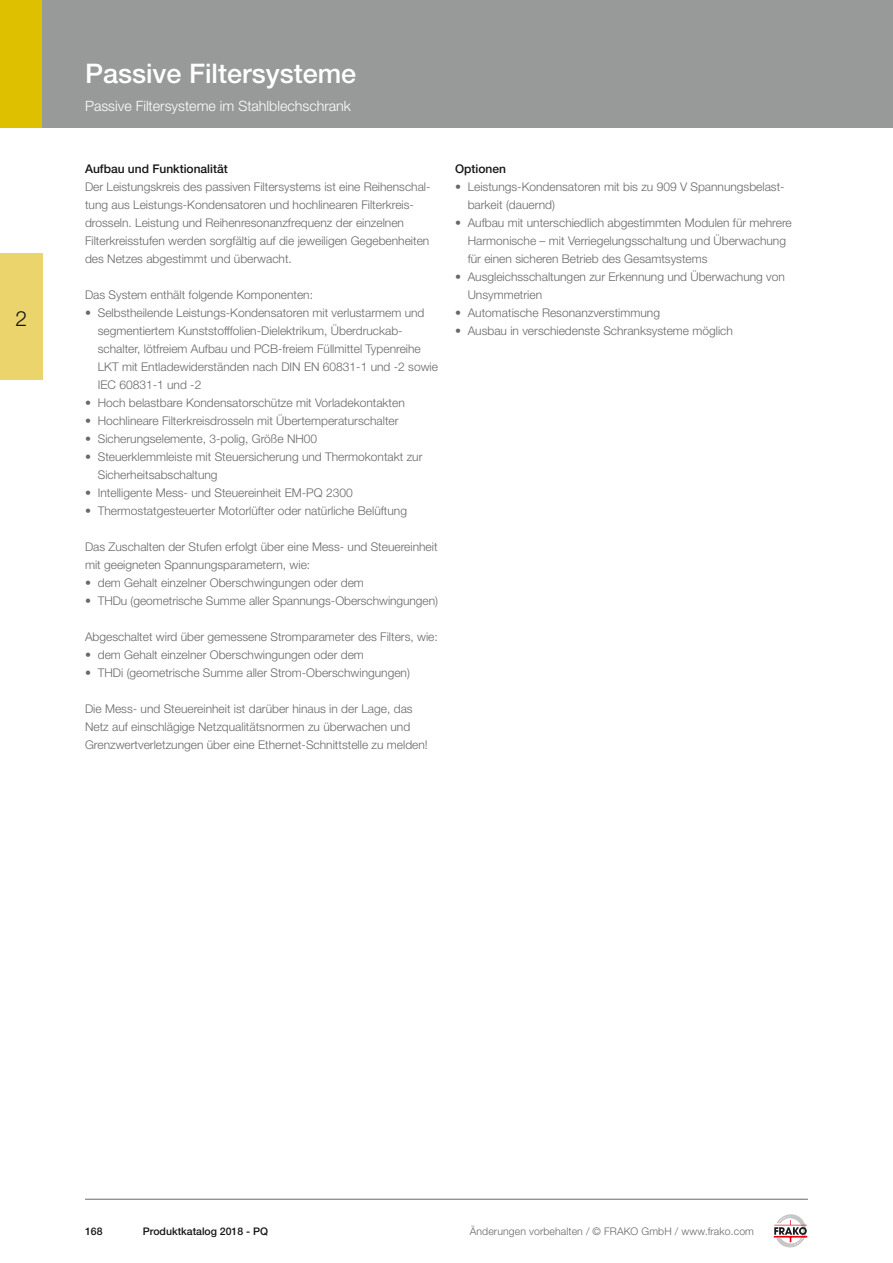
<style>
.page{position:relative;width:893px;height:1263px;background:#fff}
.page>*{position:absolute;margin:0;border:0;box-sizing:border-box;transform-origin:0 0}
.t1{font:500 27px "Helvetica Neue LT Std";color:#fff}
.t2{font:300 21px "Helvetica Neue LT Std";color:#141415}
.t3{font:300 14.25px "Helvetica Neue LT Std";color:#fff}
.t4{font:300 12px/18px "Helvetica Neue LT Std";color:#686867}
.t5{font:500 12px "Helvetica Neue LT Std";color:#141415}
.t6{font:300 10.5px "Helvetica Neue LT Std";letter-spacing:.01em;color:#686867}
.t7{font:500 10.5px "Helvetica Neue LT Std";color:#141415}
</style>
<div class="page">
<div style="left:0;top:0;width:43px;height:128px;background:#dfc000"></div>
<div style="left:0;top:254px;width:43px;height:126px;background:#ecd46d"></div>
<hr style="left:85px;top:1199px;width:723px;height:1px;background:#686867">
<svg style="left:774px;top:1214px;width:34px;height:34px"></svg>
<div style="left:43px;top:0;width:850px;height:128px;background:#989999"></div>
<h2 class="t2" style="left:15px;top:305px;width:13px">2</h2>
<h1 class="t1" style="left:85px;top:57px;width:273px">Passive Filtersysteme</h1>
<p class="t3" style="left:85px;top:97px;width:268px">Passive Filtersysteme im Stahlblechschrank</p>
<p class="t5" style="left:85px;top:161px;width:144px">Aufbau und Funktionalität</p>
<p class="t4" style="left:85px;top:177px;width:347px">Der Leistungskreis des passiven Filtersystems ist eine Reihenschal&shy;tung aus Leistungs-Kondensatoren und hochlinearen Filterkreis&shy;drosseln. Leistung und Reihenresonanzfrequenz der einzelnen Filterkreisstufen werden sorgfältig auf die jeweiligen Gegebenheiten des Netzes abgestimmt und überwacht.</p>
<p class="t4" style="left:85px;top:285px;width:230px">Das System enthält folgende Komponenten:</p>
<p class="t4" style="left:98px;top:303px;width:342px;text-indent:-13px">• Selbstheilende Leistungs-Kondensatoren mit verlustarmem und segmentiertem Kunststofffolien-Dielektrikum, Überdruckab&shy;schalter, lötfreiem Aufbau und PCB-freiem Füllmittel Typenreihe LKT mit Entladewiderständen nach DIN EN 60831-1 und -2 sowie IEC 60831-1 und -2</p>
<p class="t4" style="left:85px;top:393px;width:321px">• Hoch belastbare Kondensatorschütze mit Vorladekontakten</p>
<p class="t4" style="left:85px;top:411px;width:315px">• Hochlineare Filterkreisdrosseln mit Übertemperaturschalter</p>
<p class="t4" style="left:85px;top:429px;width:234px">• Sicherungselemente, 3-polig, Größe NH00</p>
<p class="t4" style="left:98px;top:447px;width:326px;text-indent:-13px">• Steuerklemmleiste mit Steuersicherung und Thermokontakt zur<br>Sicherheitsabschaltung</p>
<p class="t4" style="left:85px;top:483px;width:269px">• Intelligente Mess- und Steuereinheit EM-PQ 2300</p>
<p class="t4" style="left:85px;top:501px;width:323px">• Thermostatgesteuerter Motorlüfter oder natürliche Belüftung</p>
<p class="t4" style="left:85px;top:537px;width:354px">Das Zuschalten der Stufen erfolgt über eine Mess- und Steuereinheit mit geeigneten Spannungsparametern, wie:</p>
<p class="t4" style="left:85px;top:573px;width:280px">• dem Gehalt einzelner Oberschwingungen oder dem</p>
<p class="t4" style="left:85px;top:591px;width:354px">• THDu (geometrische Summe aller Spannungs-Oberschwingungen)</p>
<p class="t4" style="left:85px;top:627px;width:354px">Abgeschaltet wird über gemessene Stromparameter des Filters, wie:</p>
<p class="t4" style="left:85px;top:645px;width:280px">• dem Gehalt einzelner Oberschwingungen oder dem</p>
<p class="t4" style="left:85px;top:663px;width:326px">• THDi (geometrische Summe aller Strom-Oberschwingungen)</p>
<p class="t4" style="left:85px;top:699px;width:344px">Die Mess- und Steuereinheit ist darüber hinaus in der Lage, das<br>Netz auf einschlägige Netzqualitätsnormen zu überwachen und<br>Grenzwertverletzungen über eine Ethernet-Schnittstelle zu melden!</p>
<p class="t5" style="left:455px;top:161px;width:52px">Optionen</p>
<p class="t4" style="left:468px;top:177px;width:317px;text-indent:-13px">• Leistungs-Kondensatoren mit bis zu 909 V Spannungsbelast&shy;barkeit (dauernd)</p>
<p class="t4" style="left:468px;top:213px;width:326px;text-indent:-13px">• Aufbau mit unterschiedlich abgestimmten Modulen für mehrere<br>Harmonische – mit Verriegelungsschaltung und Überwachung für einen sicheren Betrieb des Gesamtsystems</p>
<p class="t4" style="left:468px;top:267px;width:319px;text-indent:-13px">• Ausgleichsschaltungen zur Erkennung und Überwachung von<br>Unsymmetrien</p>
<p class="t4" style="left:455px;top:303px;width:206px">• Automatische Resonanzverstimmung</p>
<p class="t4" style="left:455px;top:321px;width:279px">• Ausbau in verschiedenste Schranksysteme möglich</p>
<p class="t7" style="left:85px;top:1225px;width:19px">168</p>
<p class="t7" style="left:143px;top:1225px;width:127px">Produktkatalog 2018 - PQ</p>
<p class="t6" style="left:470px;top:1224px;width:286px">Änderungen vorbehalten / © FRAKO GmbH / www.frako.com</p>
</div>
